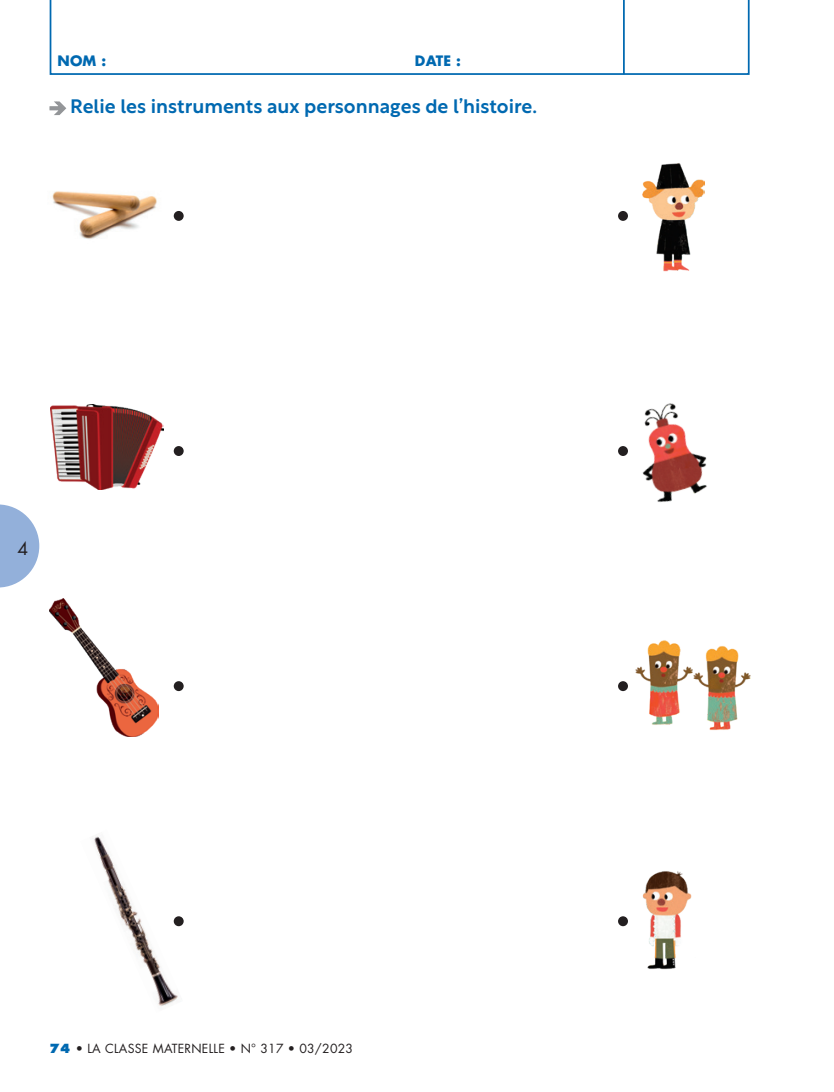
<style>
.page{position:relative;width:834px;height:1092px;background:#fff}
.page>*{position:absolute;margin:0;border:0;box-sizing:border-box;transform-origin:0 0}
.fiche_élève-2022{font:500 19.25px "Rustica";color:#0069b1}
.t1{font:17.5px "Futura Std";color:#231f20}
.t2{font:700 14px "Futura Std";letter-spacing:.01em;color:#0069b1}
.t3{font:12.25px "Futura Std";letter-spacing:.02em;color:#231f20}
.s1{font-family:"DIN Pro";font-weight:900;font-size:15.75px;color:#939598}
.s2{font-weight:800;color:#0069b1}
</style>
<div class="page">
<svg style="left:0;top:504px;width:39px;height:83px"></svg>
<svg style="left:50px;top:0;width:699px;height:75px"></svg>
<hr style="left:623px;top:0;width:1px;height:74px;background:#0069b1">
<img style="left:50px;top:405px;width:113px;height:84px">
<img style="left:94px;top:836px;width:88px;height:171px">
<img style="left:52px;top:191px;width:105px;height:48px">
<img style="left:50px;top:598px;width:108px;height:138px">
<div style="left:174px;top:211px;width:10px;height:10px;background:#231f20;border-radius:50%"></div>
<div style="left:174px;top:446px;width:10px;height:10px;background:#231f20;border-radius:50%"></div>
<div style="left:174px;top:681px;width:10px;height:10px;background:#231f20;border-radius:50%"></div>
<div style="left:174px;top:916px;width:10px;height:10px;background:#231f20;border-radius:50%"></div>
<div style="left:618px;top:211px;width:10px;height:10px;background:#231f20;border-radius:50%"></div>
<div style="left:618px;top:446px;width:10px;height:10px;background:#231f20;border-radius:50%"></div>
<div style="left:618px;top:681px;width:10px;height:10px;background:#231f20;border-radius:50%"></div>
<div style="left:618px;top:916px;width:10px;height:10px;background:#231f20;border-radius:50%"></div>
<img style="left:642px;top:163px;width:62px;height:109px">
<img style="left:642px;top:403px;width:65px;height:99px">
<img style="left:642px;top:871px;width:50px;height:99px">
<img style="left:635px;top:640px;width:116px;height:90px">
<p class="t2" style="left:58px;top:52px;width:50px">NOM :</p>
<p class="t2" style="left:415px;top:52px;width:48px">DATE :</p>
<p class="fiche_élève-2022" style="left:50px;top:89px;width:489px"><span class="s1">→</span> Relie les instruments aux personnages de l’histoire.</p>
<p class="t1" style="left:17px;top:538px;width:12px">4</p>
<p class="t3" style="left:50px;top:1040px;width:305px"><span class="s2">74</span> • LA CLASSE MATERNELLE • N° 317 • 03/2023</p>
</div>
